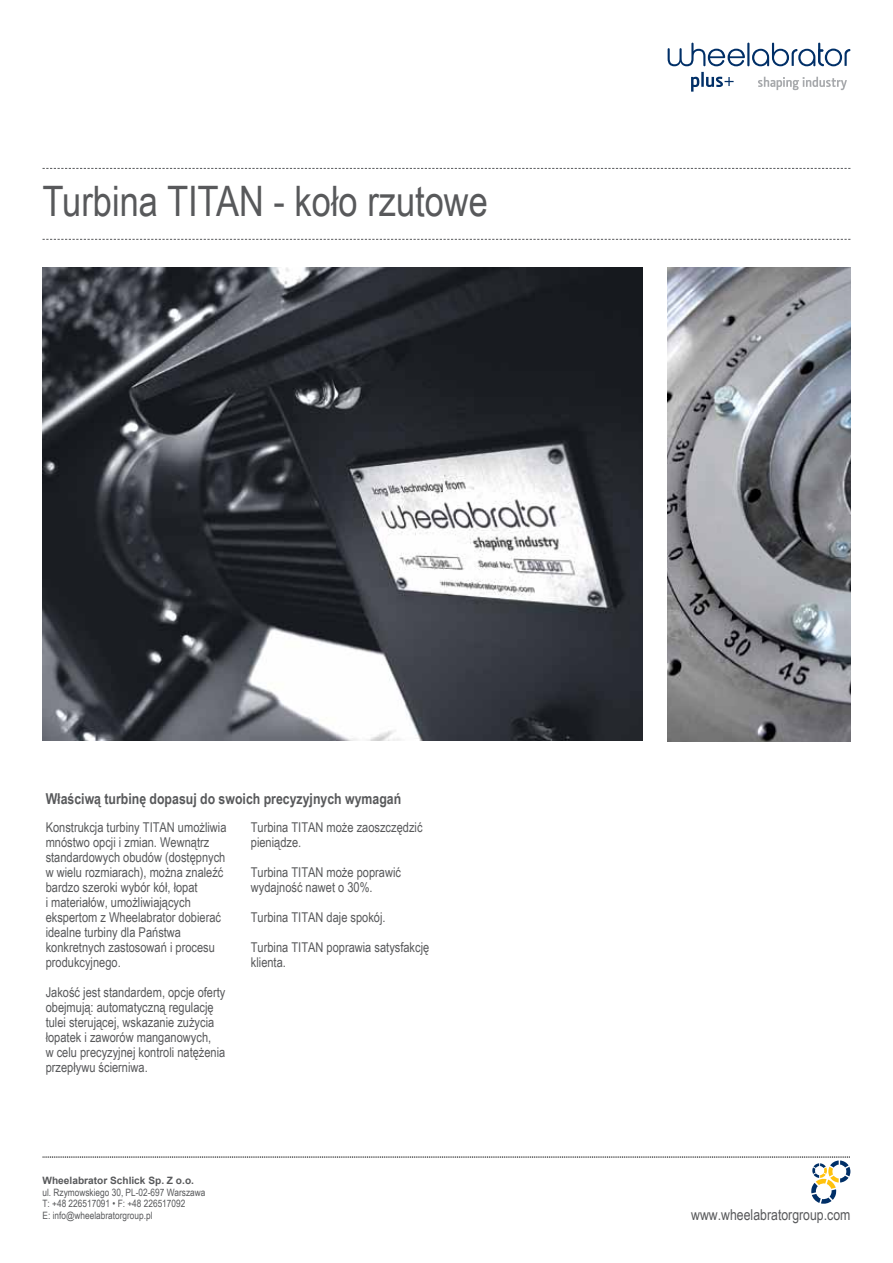
<style>
.page{position:relative;width:893px;height:1263px;background:#fff}
.page>*{position:absolute;margin:0;border:0;box-sizing:border-box;transform-origin:0 0}
.t1{font:42px "Arial Narrow";color:#58595b}
.t2{font:700 15px "Arial Narrow";color:#58595b}
.t3{font:15px "Arial Narrow";color:#58595b}
.t4{font:13.5px/15px "Arial Narrow";color:#58595b}
.t5{font:10.2px/11.6px "Arial Narrow";color:#58595b}
.t6{font:700 10.2px "Arial";color:#58595b}
</style>
<div class="page">
<img style="left:43px;top:267px;width:599px;height:473px">
<img style="left:668px;top:267px;width:182px;height:474px">
<svg style="left:43px;top:168px;width:807px;height:1px"></svg>
<svg style="left:43px;top:239px;width:807px;height:1px"></svg>
<hr style="left:747px;top:43px;width:2px;height:23px;background:#002f67">
<svg style="left:668px;top:43px;width:77px;height:23px"></svg>
<svg style="left:752px;top:43px;width:98px;height:23px"></svg>
<svg style="left:758px;top:77px;width:89px;height:13px"></svg>
<svg style="left:691px;top:77px;width:8px;height:15px"></svg>
<hr style="left:701px;top:72px;width:3px;height:15px;background:#002f67">
<svg style="left:706px;top:77px;width:28px;height:10px"></svg>
<svg style="left:43px;top:1157px;width:807px;height:47px"></svg>
<h1 class="t1" style="left:43px;top:170px;width:447px">Turbina TITAN - koło rzutowe</h1>
<p class="t2" style="left:46px;top:787px;width:357px">Właściwą turbinę dopasuj do swoich precyzyjnych wymagań</p>
<p class="t4" style="left:46px;top:819px;width:182px">Konstrukcja turbiny TITAN umożliwia mnóstwo opcji i zmian. Wewnątrz standardowych obudów (dostępnych w wielu rozmiarach), można znaleźć bardzo szeroki wybór kół, łopat<br>i materiałów, umożliwiających ekspertom z Wheelabrator dobierać idealne turbiny dla Państwa konkretnych zastosowań i procesu produkcyjnego.</p>
<p class="t4" style="left:46px;top:984px;width:181px">Jakość jest standardem, opcje oferty obejmują: automatyczną regulację tulei sterującej, wskazanie zużycia łopatek i zaworów manganowych,<br>w celu precyzyjnej kontroli natężenia przepływu ścierniwa.</p>
<p class="t4" style="left:251px;top:819px;width:173px">Turbina TITAN może zaoszczędzić pieniądze.</p>
<p class="t4" style="left:251px;top:864px;width:152px">Turbina TITAN może poprawić wydajność nawet o 30%.</p>
<p class="t4" style="left:251px;top:909px;width:136px">Turbina TITAN daje spokój.</p>
<p class="t4" style="left:251px;top:939px;width:180px">Turbina TITAN poprawia satysfakcję klienta.</p>
<p class="t6" style="left:43px;top:1173px;width:153px">Wheelabrator Schlick Sp. Z o.o.</p>
<p class="t5" style="left:43px;top:1186px;width:165px">ul. Rzymowskiego 30, PL-02-697 Warszawa<br>T: +48 226517091 • F: +48 226517092<br>E: info@wheelabratorgroup.pl</p>
<p class="t3" style="left:691px;top:1203px;width:161px">www.wheelabratorgroup.com</p>
</div>
